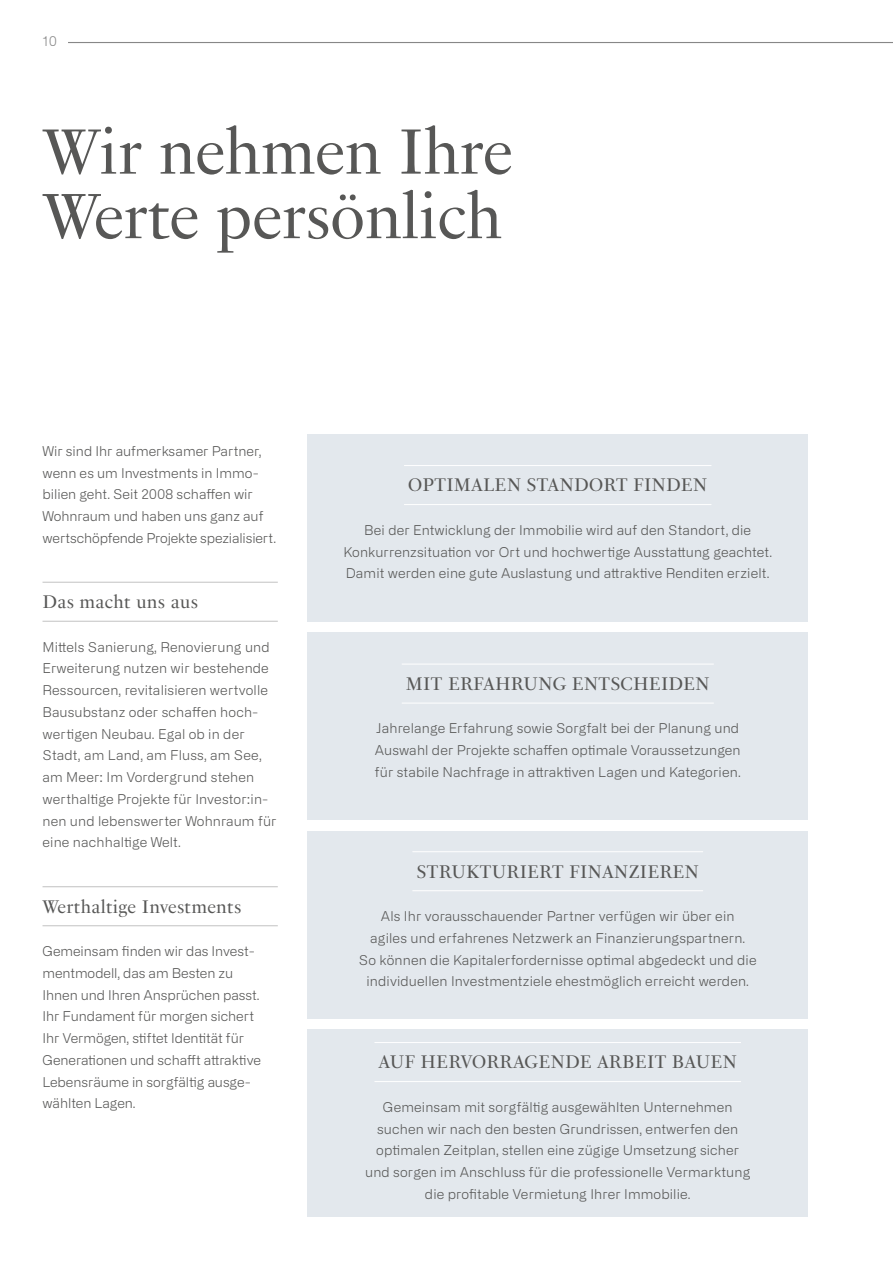
<style>
.page{position:relative;width:893px;height:1263px;background:#fff}
.page>*{position:absolute;margin:0;border:0;box-sizing:border-box;transform-origin:0 0}
.t1{font:63px/64.5px "PS Fournier Pro";letter-spacing:-.005em;color:#575756}
.t2{font:18px "PS Fournier Pro";letter-spacing:.01em;color:#575756}
.t3{font:300 13.5px/21.8px "Alliance No.2";letter-spacing:.01em;color:#575756}
.t4{font:300 13.5px "Alliance No.2";color:#878787}
</style>
<div class="page">
<hr style="left:68px;top:42px;width:825px;height:1px;background:#878787">
<hr style="left:43px;top:582px;width:235px;height:1px;background:#c2c2c2">
<hr style="left:43px;top:621px;width:235px;height:1px;background:#c2c2c2">
<hr style="left:43px;top:886px;width:235px;height:1px;background:#c2c2c2">
<hr style="left:43px;top:925px;width:235px;height:1px;background:#c2c2c2">
<div style="left:308px;top:434px;width:500px;height:188px;background:#e3e8ed"></div>
<hr style="left:404px;top:465px;width:307px;height:1px;background:#fff">
<hr style="left:404px;top:504px;width:307px;height:1px;background:#fff">
<div style="left:308px;top:831px;width:500px;height:188px;background:#e3e8ed"></div>
<hr style="left:412px;top:851px;width:291px;height:1px;background:#fff">
<hr style="left:412px;top:890px;width:291px;height:1px;background:#fff">
<div style="left:308px;top:633px;width:500px;height:187px;background:#e3e8ed"></div>
<hr style="left:402px;top:664px;width:312px;height:1px;background:#fff">
<hr style="left:402px;top:703px;width:312px;height:1px;background:#fff">
<div style="left:308px;top:1030px;width:500px;height:187px;background:#e3e8ed"></div>
<hr style="left:374px;top:1042px;width:367px;height:1px;background:#fff">
<hr style="left:374px;top:1081px;width:367px;height:1px;background:#fff">
<p class="t4" style="left:43px;top:33px;width:16px">10</p>
<h1 class="t1" style="left:43px;top:116px;width:472px">Wir nehmen Ihre<br>Werte persönlich</h1>
<p class="t3" style="left:43px;top:440px;width:235px">Wir sind Ihr aufmerksamer Partner, wenn es um Investments in Immo&shy;bilien geht. Seit 2008 schaffen wir Wohnraum und haben uns ganz auf wertschöpfende Projekte spezialisiert.</p>
<h2 class="t2" style="left:43px;top:589px;width:157px">Das macht uns aus</h2>
<p class="t3" style="left:43px;top:636px;width:236px">Mittels Sanierung, Renovierung und Erweiterung nutzen wir bestehende Ressourcen, revitalisieren wertvolle Bausubstanz oder schaffen hoch&shy;wertigen Neubau. Egal ob in der Stadt, am Land, am Fluss, am See, am Meer: Im Vordergrund stehen werthaltige Projekte für Investor:in&shy;nen und lebenswerter Wohnraum für eine nachhaltige Welt.</p>
<h2 class="t2" style="left:43px;top:894px;width:200px">Werthaltige Investments</h2>
<p class="t3" style="left:43px;top:940px;width:220px">Gemeinsam finden wir das Invest&shy;mentmodell, das am Besten zu<br>Ihnen und Ihren Ansprüchen passt.<br>Ihr Fundament für morgen sichert<br>Ihr Vermögen, stiftet Identität für<br>Generationen und schafft attraktive<br>Lebensräume in sorgfältig ausge&shy;wählten Lagen.</p>
<h2 class="t2" style="left:408px;top:472px;width:301px">OPTIMALEN STANDORT FINDEN</h2>
<p class="t3" style="left:343px;top:519px;width:430px;text-align:center">Bei der Entwicklung der Immobilie wird auf den Standort, die<br>Konkurrenzsituation vor Ort und hochwertige Ausstattung geachtet.<br>Damit werden eine gute Auslastung und attraktive Renditen erzielt.</p>
<h2 class="t2" style="left:406px;top:671px;width:305px">MIT ERFAHRUNG ENTSCHEIDEN</h2>
<p class="t3" style="left:375px;top:718px;width:367px;text-align:justify">Jahrelange Erfahrung sowie Sorgfalt bei der Planung und Auswahl der Projekte schaffen optimale Voraussetzungen für stabile Nachfrage in attraktiven Lagen und Kategorien.</p>
<h2 class="t2" style="left:417px;top:859px;width:284px">STRUKTURIERT FINANZIEREN</h2>
<p class="t3" style="left:359px;top:905px;width:399px;text-align:center">Als Ihr vorausschauender Partner verfügen wir über ein<br>agiles und erfahrenes Netzwerk an Finanzierungspartnern.<br>So können die Kapitalerfordernisse optimal abgedeckt und die individuellen Investmentziele ehestmöglich erreicht werden.</p>
<h2 class="t2" style="left:379px;top:1049px;width:360px">AUF HERVORRAGENDE ARBEIT BAUEN</h2>
<p class="t3" style="left:365px;top:1096px;width:387px;text-align:center">Gemeinsam mit sorgfältig ausgewählten Unternehmen suchen wir nach den besten Grundrissen, entwerfen den optimalen Zeitplan, stellen eine zügige Umsetzung sicher und sorgen im Anschluss für die professionelle Vermarktung die profitable Vermietung Ihrer Immobilie.</p>
</div>
